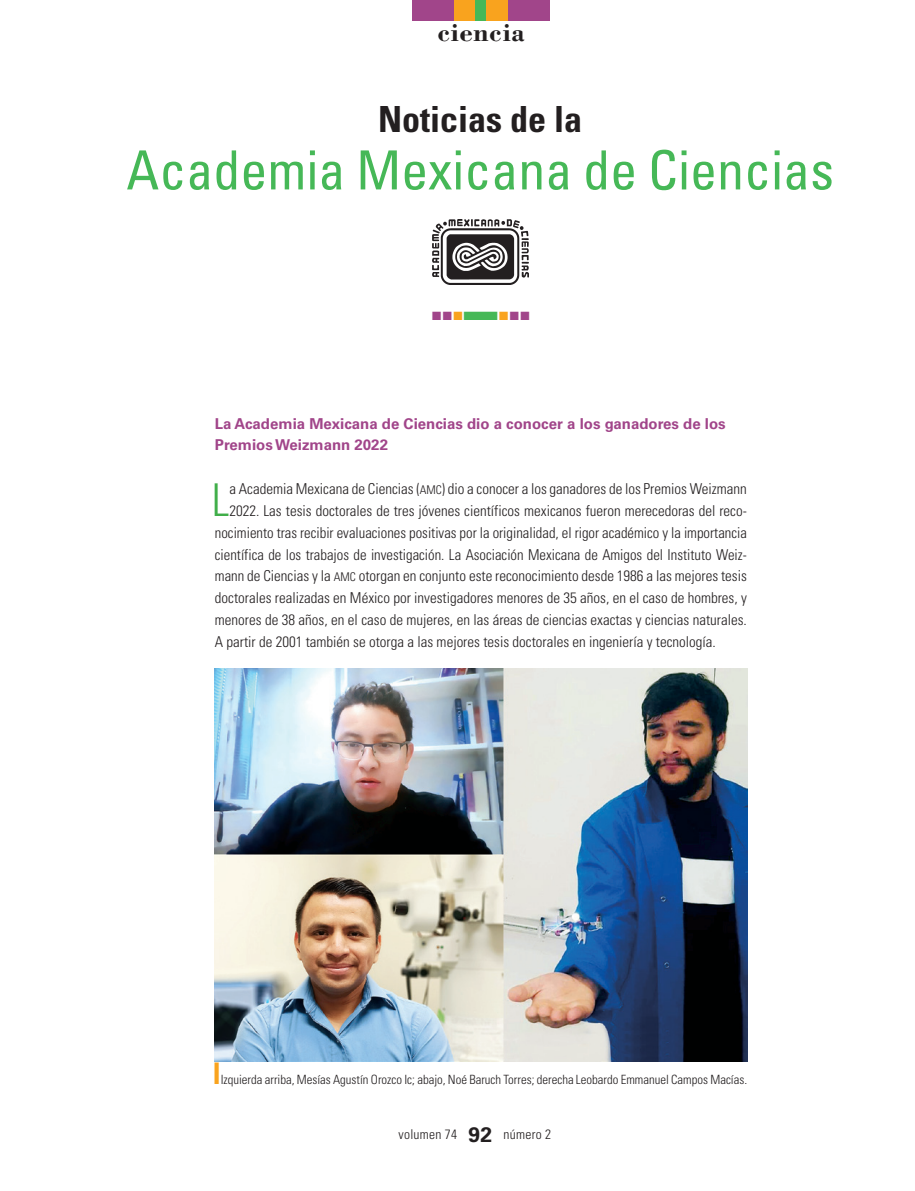
<style>
.page{position:relative;width:915px;height:1191px;background:#fff}
.page>*{position:absolute;margin:0;border:0;box-sizing:border-box;transform-origin:0 0}
.t1{font:condensed 54px "Univers LT Std";color:#46b857}
._02_Noticia_Capitula{font:300 condensed 45.3px "Univers LT Std";color:#40ae49}
.t2{font:700 condensed 36px "Univers LT Std";color:#231f20}
.t3{font:700 27px "Bodoni Std";letter-spacing:.02em;color:#231f20}
._02_Noticia_Capitula-2{font:300 condensed 15px "Univers LT Std";color:#231f20}
._01_Tit_Noticia{font:700 15px/21.8px "Univers LT Std";color:#a1458a}
.t4{font:300 condensed 13.5px "Univers LT Std";letter-spacing:.02em;color:#231f20}
.t5{font:300 condensed 12.75px "Univers LT Std";color:#231f20}
.t6{font:12px "Zapf Dingbats ITC";color:#a1458a}
.s1{color:#f9a31e}
.s2{color:#46b857}
.s3{font-size:12px}
.s4{font-weight:700;font-stretch:normal;font-size:21px}
</style>
<div class="page">
<div style="left:507px;top:0;width:43px;height:21px;background:#a1458a"></div>
<div style="left:411px;top:0;width:43px;height:21px;background:#a1458a"></div>
<div style="left:454px;top:0;width:21px;height:21px;background:#f9a31e"></div>
<div style="left:475px;top:0;width:11px;height:21px;background:#46b857"></div>
<div style="left:486px;top:0;width:21px;height:21px;background:#f9a31e"></div>
<img style="left:432px;top:220px;width:97px;height:65px">
<img style="left:214px;top:669px;width:533px;height:392px">
<h3 class="t3" style="left:437px;top:15px;width:89px">ciencia</h3>
<h3 class="t2" style="left:378px;top:97px;width:206px">Noticias de la</h3>
<h1 class="t1" style="left:126px;top:136px;width:709px">Academia Mexicana de Ciencias</h1>
<p class="t6" style="left:432px;top:310px;width:99px">■■<span class="s1">■</span><span class="s2">■</span><span class="s1">■</span>■■</p>
<p class="_01_Tit_Noticia" style="left:215px;top:412px;width:512px">La Academia Mexicana de Ciencias dio a conocer a los ganadores de los<br>Premios Weizmann 2022</p>
<p class="_02_Noticia_Capitula" style="left:212px;top:473px;width:19px">L</p>
<p class="_02_Noticia_Capitula-2" style="left:229px;top:480px;width:518px">a Academia Mexicana de Ciencias (<span class="s3">AMC</span>) dio a conocer a los ganadores de los Premios Weizmann</p>
<p class="_02_Noticia_Capitula-2" style="left:229px;top:501px;width:518px">2022. Las tesis doctorales de tres jóvenes científicos mexicanos fueron merecedoras del reco-</p>
<p class="_02_Noticia_Capitula-2" style="left:215px;top:523px;width:533px">nocimiento tras recibir evaluaciones positivas por la originalidad, el rigor académico y la importancia</p>
<p class="_02_Noticia_Capitula-2" style="left:215px;top:545px;width:533px">científica de los trabajos de investigación. La Asociación Mexicana de Amigos del Instituto Weiz-</p>
<p class="_02_Noticia_Capitula-2" style="left:215px;top:567px;width:533px">mann de Ciencias y la <span class="s3">AMC</span> otorgan en conjunto este reconocimiento desde 1986 a las mejores tesis</p>
<p class="_02_Noticia_Capitula-2" style="left:215px;top:589px;width:533px">doctorales realizadas en México por investigadores menores de 35 años, en el caso de hombres, y</p>
<p class="_02_Noticia_Capitula-2" style="left:215px;top:611px;width:533px">menores de 38 años, en el caso de mujeres, en las áreas de ciencias exactas y ciencias naturales.</p>
<p class="_02_Noticia_Capitula-2" style="left:215px;top:632px;width:502px">A partir de 2001 también se otorga a las mejores tesis doctorales en ingeniería y tecnología.</p>
<p class="t5" style="left:214px;top:1071px;width:534px"><span class="s1">■</span> Izquierda arriba, Mesías Agustín Orozco Ic; abajo, Noé Baruch Torres; derecha Leobardo Emmanuel Campos Macías.</p>
<p class="t4" style="left:398px;top:1126px;width:154px">volumen 74 <span class="s4">92</span> número 2</p>
</div>
